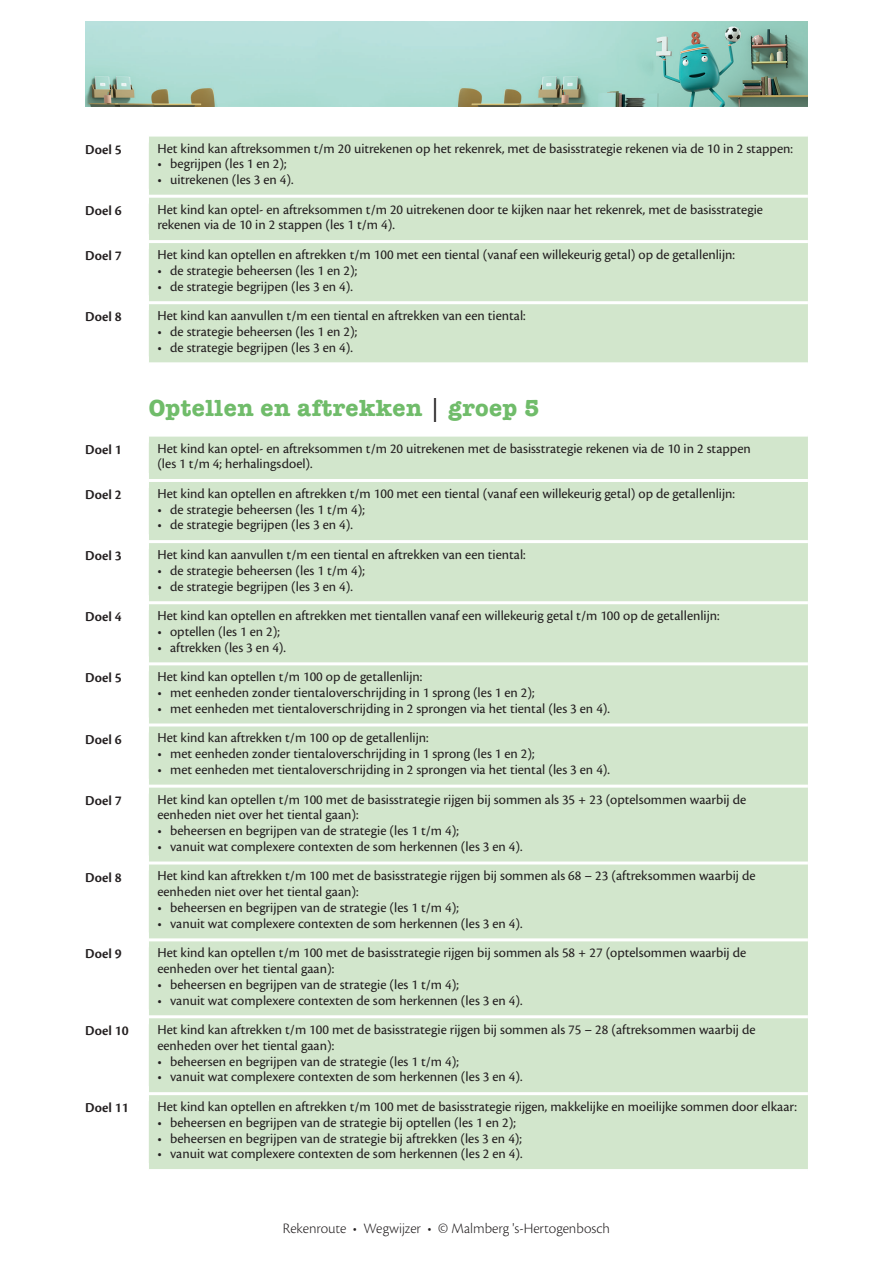
<style>
.page{position:relative;width:893px;height:1263px;background:#fff}
.page>*{position:absolute;margin:0;border:0;box-sizing:border-box;transform-origin:0 0}
.t1{font:700 24px "American Typewriter";letter-spacing:.02em;color:#70bc6a}
.t2{font:300 15px "Cronos Pro";letter-spacing:-.005em;color:#231f20}
.t3{font:14.25px/15.8px "Cronos Pro";color:#231f20}
.t4{font:600 14.25px "Cronos Pro";letter-spacing:.015em;color:#231f20}
.s1{font-weight:400;color:#231f20}
</style>
<div class="page">
<img style="left:85px;top:21px;width:723px;height:85px">
<div style="left:149px;top:137px;width:659px;height:225px;background:#d2e6cc"></div>
<hr style="left:149px;top:195px;width:659px;height:3px;background:#fff">
<hr style="left:149px;top:240px;width:659px;height:3px;background:#fff">
<hr style="left:149px;top:301px;width:659px;height:3px;background:#fff">
<div style="left:149px;top:437px;width:659px;height:732px;background:#d2e6cc"></div>
<hr style="left:149px;top:479px;width:659px;height:3px;background:#fff">
<hr style="left:149px;top:540px;width:659px;height:3px;background:#fff">
<hr style="left:149px;top:601px;width:659px;height:3px;background:#fff">
<hr style="left:149px;top:662px;width:659px;height:3px;background:#fff">
<hr style="left:149px;top:723px;width:659px;height:3px;background:#fff">
<hr style="left:149px;top:785px;width:659px;height:3px;background:#fff">
<hr style="left:149px;top:861px;width:659px;height:3px;background:#fff">
<hr style="left:149px;top:938px;width:659px;height:3px;background:#fff">
<hr style="left:149px;top:1015px;width:659px;height:3px;background:#fff">
<hr style="left:149px;top:1092px;width:659px;height:3px;background:#fff">
<p class="t4" style="left:85px;top:141px;width:38px">Doel 5</p>
<p class="t3" style="left:157px;top:140px;width:637px">Het kind kan aftreksommen t/m 20 uitrekenen op het rekenrek, met de basisstrategie rekenen via de 10 in 2 stappen:</p>
<p class="t3" style="left:157px;top:156px;width:131px">• begrijpen (les 1 en 2);</p>
<p class="t3" style="left:157px;top:172px;width:138px">• uitrekenen (les 3 en 4).</p>
<p class="t4" style="left:85px;top:202px;width:38px">Doel 6</p>
<p class="t3" style="left:157px;top:201px;width:607px">Het kind kan optel- en aftreksommen t/m 20 uitrekenen door te kijken naar het rekenrek, met de basisstrategie rekenen via de 10 in 2 stappen (les 1 t/m 4).</p>
<p class="t4" style="left:85px;top:248px;width:38px">Doel 7</p>
<p class="t3" style="left:157px;top:247px;width:579px">Het kind kan optellen en aftrekken t/m 100 met een tiental (vanaf een willekeurig getal) op de getallenlijn:</p>
<p class="t3" style="left:157px;top:263px;width:201px">• de strategie beheersen (les 1 en 2);</p>
<p class="t3" style="left:157px;top:278px;width:197px">• de strategie begrijpen (les 3 en 4).</p>
<p class="t4" style="left:85px;top:309px;width:38px">Doel 8</p>
<p class="t3" style="left:157px;top:308px;width:370px">Het kind kan aanvullen t/m een tiental en aftrekken van een tiental:</p>
<p class="t3" style="left:157px;top:324px;width:201px">• de strategie beheersen (les 1 en 2);</p>
<p class="t3" style="left:157px;top:339px;width:197px">• de strategie begrijpen (les 3 en 4).</p>
<h1 class="t1" style="left:149px;top:388px;width:393px">Optellen en aftrekken <span class="s1">|</span> groep 5</h1>
<p class="t4" style="left:85px;top:441px;width:38px">Doel 1</p>
<p class="t3" style="left:157px;top:440px;width:595px">Het kind kan optel- en aftreksommen t/m 20 uitrekenen met de basisstrategie rekenen via de 10 in 2 stappen (les 1 t/m 4; herhalingsdoel).</p>
<p class="t4" style="left:85px;top:486px;width:38px">Doel 2</p>
<p class="t3" style="left:157px;top:486px;width:579px">Het kind kan optellen en aftrekken t/m 100 met een tiental (vanaf een willekeurig getal) op de getallenlijn:</p>
<p class="t3" style="left:157px;top:501px;width:209px">• de strategie beheersen (les 1 t/m 4);</p>
<p class="t3" style="left:157px;top:517px;width:197px">• de strategie begrijpen (les 3 en 4).</p>
<p class="t4" style="left:85px;top:548px;width:38px">Doel 3</p>
<p class="t3" style="left:157px;top:547px;width:370px">Het kind kan aanvullen t/m een tiental en aftrekken van een tiental:</p>
<p class="t3" style="left:157px;top:563px;width:209px">• de strategie beheersen (les 1 t/m 4);</p>
<p class="t3" style="left:157px;top:578px;width:197px">• de strategie begrijpen (les 3 en 4).</p>
<p class="t4" style="left:85px;top:609px;width:38px">Doel 4</p>
<p class="t3" style="left:157px;top:608px;width:564px">Het kind kan optellen en aftrekken met tientallen vanaf een willekeurig getal t/m 100 op de getallenlijn:</p>
<p class="t3" style="left:157px;top:624px;width:124px">• optellen (les 1 en 2);</p>
<p class="t3" style="left:157px;top:639px;width:130px">• aftrekken (les 3 en 4).</p>
<p class="t4" style="left:85px;top:670px;width:38px">Doel 5</p>
<p class="t3" style="left:157px;top:669px;width:267px">Het kind kan optellen t/m 100 op de getallenlijn:</p>
<p class="t3" style="left:157px;top:685px;width:379px">• met eenheden zonder tientaloverschrijding in 1 sprong (les 1 en 2);</p>
<p class="t3" style="left:157px;top:700px;width:454px">• met eenheden met tientaloverschrijding in 2 sprongen via het tiental (les 3 en 4).</p>
<p class="t4" style="left:85px;top:731px;width:38px">Doel 6</p>
<p class="t3" style="left:157px;top:730px;width:273px">Het kind kan aftrekken t/m 100 op de getallenlijn:</p>
<p class="t3" style="left:157px;top:746px;width:379px">• met eenheden zonder tientaloverschrijding in 1 sprong (les 1 en 2);</p>
<p class="t3" style="left:157px;top:762px;width:454px">• met eenheden met tientaloverschrijding in 2 sprongen via het tiental (les 3 en 4).</p>
<p class="t4" style="left:85px;top:792px;width:38px">Doel 7</p>
<p class="t3" style="left:157px;top:791px;width:590px">Het kind kan optellen t/m 100 met de basisstrategie rijgen bij sommen als 35 + 23 (optelsommen waarbij de eenheden niet over het tiental gaan):</p>
<p class="t3" style="left:157px;top:823px;width:303px">• beheersen en begrijpen van de strategie (les 1 t/m 4);</p>
<p class="t3" style="left:157px;top:838px;width:367px">• vanuit wat complexere contexten de som herkennen (les 3 en 4).</p>
<p class="t4" style="left:85px;top:869px;width:38px">Doel 8</p>
<p class="t3" style="left:157px;top:868px;width:600px">Het kind kan aftrekken t/m 100 met de basisstrategie rijgen bij sommen als 68 – 23 (aftreksommen waarbij de eenheden niet over het tiental gaan):</p>
<p class="t3" style="left:157px;top:900px;width:303px">• beheersen en begrijpen van de strategie (les 1 t/m 4);</p>
<p class="t3" style="left:157px;top:915px;width:367px">• vanuit wat complexere contexten de som herkennen (les 3 en 4).</p>
<p class="t4" style="left:85px;top:946px;width:38px">Doel 9</p>
<p class="t3" style="left:157px;top:945px;width:590px">Het kind kan optellen t/m 100 met de basisstrategie rijgen bij sommen als 58 + 27 (optelsommen waarbij de eenheden over het tiental gaan):</p>
<p class="t3" style="left:157px;top:976px;width:303px">• beheersen en begrijpen van de strategie (les 1 t/m 4);</p>
<p class="t3" style="left:157px;top:992px;width:367px">• vanuit wat complexere contexten de som herkennen (les 3 en 4).</p>
<p class="t4" style="left:85px;top:1023px;width:45px">Doel 10</p>
<p class="t3" style="left:157px;top:1022px;width:600px">Het kind kan aftrekken t/m 100 met de basisstrategie rijgen bij sommen als 75 – 28 (aftreksommen waarbij de eenheden over het tiental gaan):</p>
<p class="t3" style="left:157px;top:1053px;width:303px">• beheersen en begrijpen van de strategie (les 1 t/m 4);</p>
<p class="t3" style="left:157px;top:1069px;width:367px">• vanuit wat complexere contexten de som herkennen (les 3 en 4).</p>
<p class="t4" style="left:85px;top:1099px;width:45px">Doel 11</p>
<p class="t3" style="left:157px;top:1099px;width:641px">Het kind kan optellen en aftrekken t/m 100 met de basisstrategie rijgen, makkelijke en moeilijke sommen door elkaar:</p>
<p class="t3" style="left:157px;top:1114px;width:360px">• beheersen en begrijpen van de strategie bij optellen (les 1 en 2);</p>
<p class="t3" style="left:157px;top:1130px;width:366px">• beheersen en begrijpen van de strategie bij aftrekken (les 3 en 4);</p>
<p class="t3" style="left:157px;top:1146px;width:367px">• vanuit wat complexere contexten de som herkennen (les 2 en 4).</p>
<p class="t2" style="left:283px;top:1220px;width:329px">Rekenroute • Wegwijzer • © Malmberg 's-Hertogenbosch</p>
</div>
